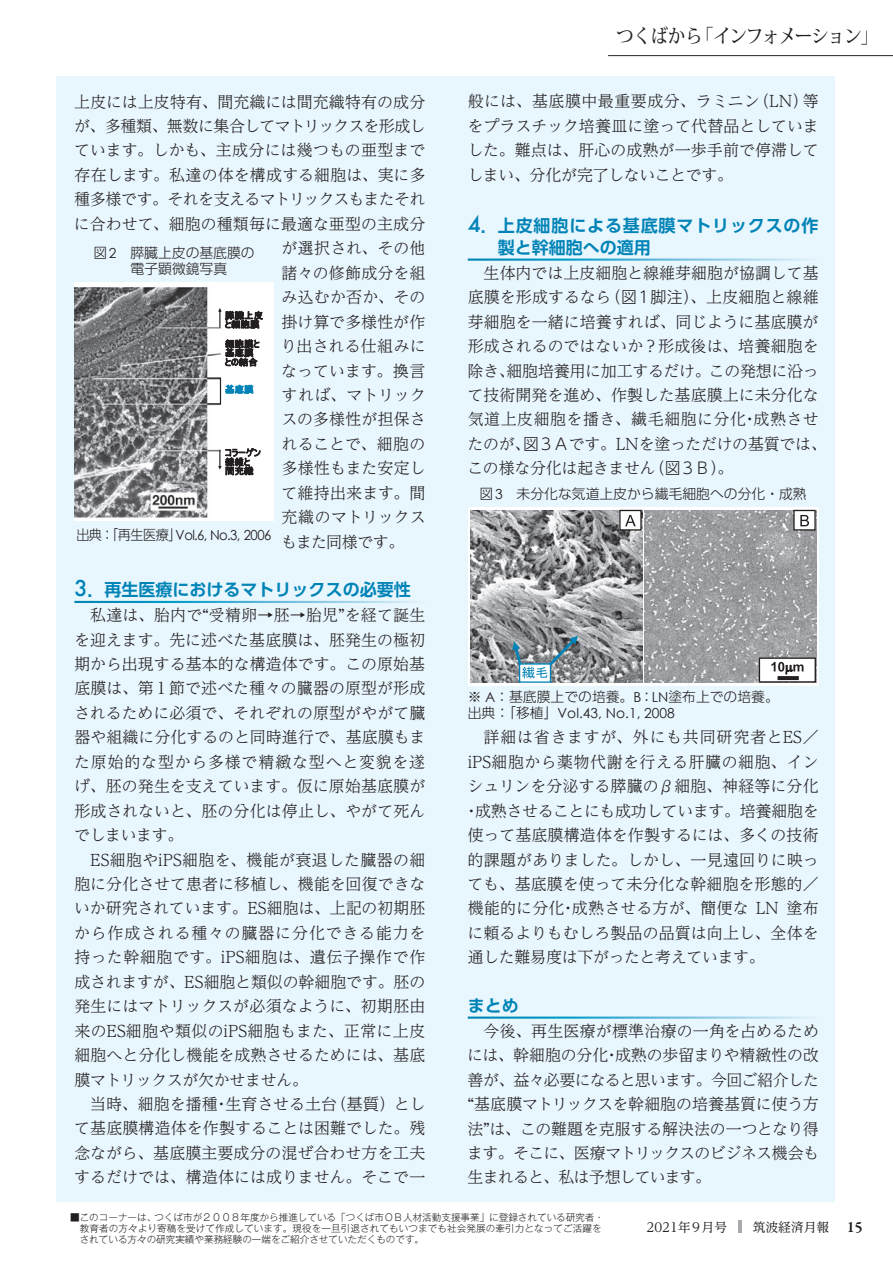
<style>
.page{position:relative;width:893px;height:1263px;background:#fff}
.page>*{position:absolute;margin:0;border:0;box-sizing:border-box;transform-origin:0 0}
.t1{font:500 19.2px "Koz Min Pro";letter-spacing:-.05em;color:#231f20;scale:.9 1}
.t2{font:700 16.95px/21.3px "UD Shin Go Pro De";letter-spacing:.05em;color:#0083b6}
.t3{font:700 16.95px "UD Shin Go Pro De";color:#0083b6}
.t4{font:300 15.9px/24.5px "UD Reimin Pr 6 N";color:#231f20;text-align:justify}
.t5{font:300 15.9px "UD Reimin Pr 6 N";letter-spacing:-.04em;color:#231f20}
.t6{font:300 13.8px/15.9px "UD Shin Go Pro";color:#231f20}
.t7{font:13.8px "Century Gothic";letter-spacing:-.035em;color:#231f20;scale:.95 1}
.t8{font:13.8px "Century Gothic";color:#231f20}
.t9{font:12.75px "UD Reimin Pr 6 N";color:#231f20}
.t10{font:300 9.6px/10.6px "Gothic MB101 Pr 6";color:#231f20}
.s1{font-family:"Futura";font-weight:500;font-size:21.3px}
.s2{font-family:"UD Shin Go Pr 6"}
.s3{font-family:"Century Gothic";font-weight:400}
.s4{font-family:"UD Shin Go Pro";font-weight:300}
.s5{font-family:"Garamond Premr Pro";font-weight:600;font-size:15.9px}
</style>
<div class="page">
<div style="left:57px;top:77px;width:778px;height:1125px;background:#e8f6fd"></div>
<hr style="left:74px;top:601px;width:351px;height:2px;background:#fff">
<hr style="left:468px;top:259px;width:351px;height:2px;background:#fff">
<hr style="left:468px;top:1016px;width:351px;height:3px;background:#fff">
<hr style="left:608px;top:55px;width:285px;height:1px;background:#231f20">
<svg style="left:468px;top:508px;width:351px;height:176px;background:#e1e2e3"></svg>
<img style="left:644px;top:510px;width:172px;height:172px">
<div style="left:759px;top:658px;width:56px;height:24px;background:#fff"></div>
<div style="left:759px;top:657px;width:57px;height:25px;border:1px solid #231f20"></div>
<svg style="left:771px;top:662px;width:32px;height:13px"></svg>
<svg style="left:777px;top:676px;width:22px;height:4px"></svg>
<div style="left:794px;top:510px;width:21px;height:20px;background:#fff"></div>
<div style="left:793px;top:510px;width:23px;height:21px;border:1px solid #231f20"></div>
<svg style="left:800px;top:515px;width:9px;height:11px"></svg>
<img style="left:470px;top:510px;width:172px;height:172px">
<div style="left:520px;top:664px;width:30px;height:18px;background:#fff"></div>
<svg style="left:512px;top:636px;width:66px;height:42px;background:#8497a0"></svg>
<div style="left:620px;top:510px;width:21px;height:20px;background:#fff"></div>
<div style="left:619px;top:510px;width:23px;height:21px;border:1px solid #231f20"></div>
<svg style="left:625px;top:515px;width:11px;height:11px"></svg>
<div style="left:74px;top:285px;width:200px;height:234px;background:#fff"></div>
<svg style="left:225px;top:339px;width:34px;height:27px"></svg>
<svg style="left:225px;top:385px;width:28px;height:9px"></svg>
<img style="left:74px;top:287px;width:148px;height:231px">
<svg style="left:218px;top:308px;width:45px;height:21px"></svg>
<svg style="left:218px;top:448px;width:43px;height:28px"></svg>
<div style="left:206px;top:377px;width:15px;height:27px;border:1px solid #231f20"></div>
<svg style="left:738px;top:1220px;width:3px;height:13px"></svg>
<p class="t1" style="left:617px;top:22px;width:292px">つくばから「インフォメーション」</p>
<p class="t4" style="left:467px;top:89px;width:353px">般には、基底膜中最重要成分、ラミニン（LN）等をプラスチック培養皿に塗って代替品としていました。難点は、肝心の成熟が一歩手前で停滞してしまい、分化が完了しないことです。</p>
<p class="t2" style="left:498px;top:215px;width:322px;text-indent:-30px"><span class="s1">4</span>．上皮細胞による基底膜マトリックスの作製と幹細胞への適用</p>
<p class="t4" style="left:467px;top:260px;width:361px;text-align:left;text-indent:16px">生体内では上皮細胞と線維芽細胞が協調して基底膜を形成するなら（<span class="s2">図1脚注</span>）、上皮細胞と線維芽細胞を一緒に培養すれば、同じように基底膜が形成されるのではないか？形成後は、培養細胞を除き、細胞培養用に加工するだけ。この発想に沿って技術開発を進め、作製した基底膜上に未分化な気道上皮細胞を播き、繊毛細胞に分化･成熟させたのが、<span class="s2">図3Ａ</span>です。LNを塗っただけの基質では、この様な分化は起きません（<span class="s2">図3Ｂ</span>）。</p>
<p class="t4" style="left:74px;top:89px;width:353px">上皮には上皮特有、間充織には間充織特有の成分</p>
<p class="t5" style="left:74px;top:113px;width:353px">が、多種類、無数に集合してマトリックスを形成し</p>
<p class="t4" style="left:74px;top:138px;width:353px">ています。しかも、主成分には幾つもの亜型まで</p>
<p class="t4" style="left:74px;top:162px;width:353px">存在します。私達の体を構成する細胞は、実に多</p>
<p class="t5" style="left:74px;top:186px;width:353px">種多様です。それを支えるマトリックスもまたそれ</p>
<p class="t4" style="left:74px;top:211px;width:353px">に合わせて、細胞の種類毎に最適な亜型の主成分</p>
<p class="t4" style="left:281px;top:235px;width:146px">が選択され、その他</p>
<p class="t4" style="left:282px;top:260px;width:145px">諸々の修飾成分を組</p>
<p class="t4" style="left:281px;top:284px;width:146px">み込むか否か、その</p>
<p class="t4" style="left:282px;top:309px;width:145px">掛け算で多様性が作</p>
<p class="t4" style="left:281px;top:333px;width:146px">り出される仕組みに</p>
<p class="t4" style="left:281px;top:358px;width:146px">なっています。換言</p>
<p class="t4" style="left:281px;top:382px;width:146px">すれば、マトリック</p>
<p class="t4" style="left:281px;top:407px;width:146px">スの多様性が担保さ</p>
<p class="t4" style="left:281px;top:431px;width:146px">れることで、細胞の</p>
<p class="t4" style="left:281px;top:455px;width:146px">多様性もまた安定し</p>
<p class="t4" style="left:281px;top:480px;width:146px">て維持出来ます。間</p>
<p class="t4" style="left:282px;top:504px;width:146px">充織のマトリックス</p>
<p class="t5" style="left:281px;top:529px;width:125px">もまた同様です。</p>
<p class="t3" style="left:74px;top:576px;width:338px"><span class="s1">3</span>．再生医療におけるマトリックスの必要性</p>
<p class="t4" style="left:74px;top:602px;width:353px;text-indent:16px">私達は、胎内で“受精卵→胚→胎児”を経て誕生を迎えます。先に述べた基底膜は、胚発生の極初期から出現する基本的な構造体です。この原始基底膜は、第１節で述べた種々の臓器の原型が形成されるために必須で、それぞれの原型がやがて臓器や組織に分化するのと同時進行で、基底膜もまた原始的な型から多様で精緻な型へと変貌を遂げ、胚の発生を支えています。仮に原始基底膜が形成されないと、胚の分化は停止し、やがて死んでしまいます。</p>
<p class="t4" style="left:74px;top:847px;width:353px;text-indent:16px">ES細胞やiPS細胞を、機能が衰退した臓器の細胞に分化させて患者に移植し、機能を回復できないか研究されています。ES細胞は、上記の初期胚から作成される種々の臓器に分化できる能力を持った幹細胞です。iPS細胞は、遺伝子操作で作成されますが、ES細胞と類似の幹細胞です。胚の発生にはマトリックスが必須なように、初期胚由来のES細胞や類似のiPS細胞もまた、正常に上皮細胞へと分化し機能を成熟させるためには、基底膜マトリックスが欠かせません。</p>
<p class="t4" style="left:74px;top:1091px;width:353px;text-indent:16px">当時、細胞を播種･生育させる土台（<span class="s2">基質</span>）として基底膜構造体を作製することは困難でした。残念ながら、基底膜主要成分の混ぜ合わせ方を工夫するだけでは、構造体には成りません。そこで一</p>
<p class="t6" style="left:131px;top:244px;width:126px;text-indent:-37px">図<span class="s3">2</span>　膵臓上皮の基底膜の電子顕微鏡写真</p>
<p class="t6" style="left:480px;top:486px;width:329px">図<span class="s3">3</span>　未分化な気道上皮から繊毛細胞への分化・成熟</p>
<p class="t7" style="left:76px;top:525px;width:207px"><span class="s4">出典：「再生医療」</span>Vol.6, No.3, 2006</p>
<p class="t6" style="left:468px;top:688px;width:313px">※ <span class="s3">A</span>：基底膜上での培養。<span class="s3">B</span>：<span class="s3">LN</span>塗布上での培養。</p>
<p class="t8" style="left:468px;top:703px;width:209px"><span class="s4">出典：「移植」</span>Vol.43, No.1, 2008</p>
<p class="t4" style="left:467px;top:724px;width:353px;text-indent:16px">詳細は省きますが、外にも共同研究者とES／iPS細胞から薬物代謝を行える肝臓の細胞、インシュリンを分泌する膵臓のβ細胞、神経等に分化･成熟させることにも成功しています。培養細胞を使って基底膜構造体を作製するには、多くの技術的課題がありました。しかし、一見遠回りに映っても、基底膜を使って未分化な幹細胞を形態的／機能的に分化･成熟させる方が、簡便な LN 塗布に頼るよりもむしろ製品の品質は向上し、全体を通した難易度は下がったと考えています。</p>
<p class="t3" style="left:468px;top:991px;width:53px">まとめ</p>
<p class="t4" style="left:467px;top:1018px;width:353px;text-indent:16px">今後、再生医療が標準治療の一角を占めるためには、幹細胞の分化･成熟の歩留まりや精緻性の改善が、益々必要になると思います。今回ご紹介した“基底膜マトリックスを幹細胞の培養基質に使う方法”は、この難題を克服する解決法の一つとなり得ます。そこに、医療マトリックスのビジネス機会も生まれると、私は予想しています。</p>
<p class="t10" style="left:80px;top:1211px;width:526px;text-indent:-10px">■このコーナーは、つくば市が２００８年度から推進している「つくば市ＯＢ人材活動支援事業」に登録されている研究者・教育者の方々より寄稿を受けて作成しています。現役を一旦引退されてもいつまでも社会発展の牽引力となってご活躍をされている方々の研究実績や業務経験の一端をご紹介させていただくものです。</p>
<p class="t9" style="left:647px;top:1216px;width:217px">2021年 9月号　　筑波経済月報 <span class="s5">15</span></p>
</div>
